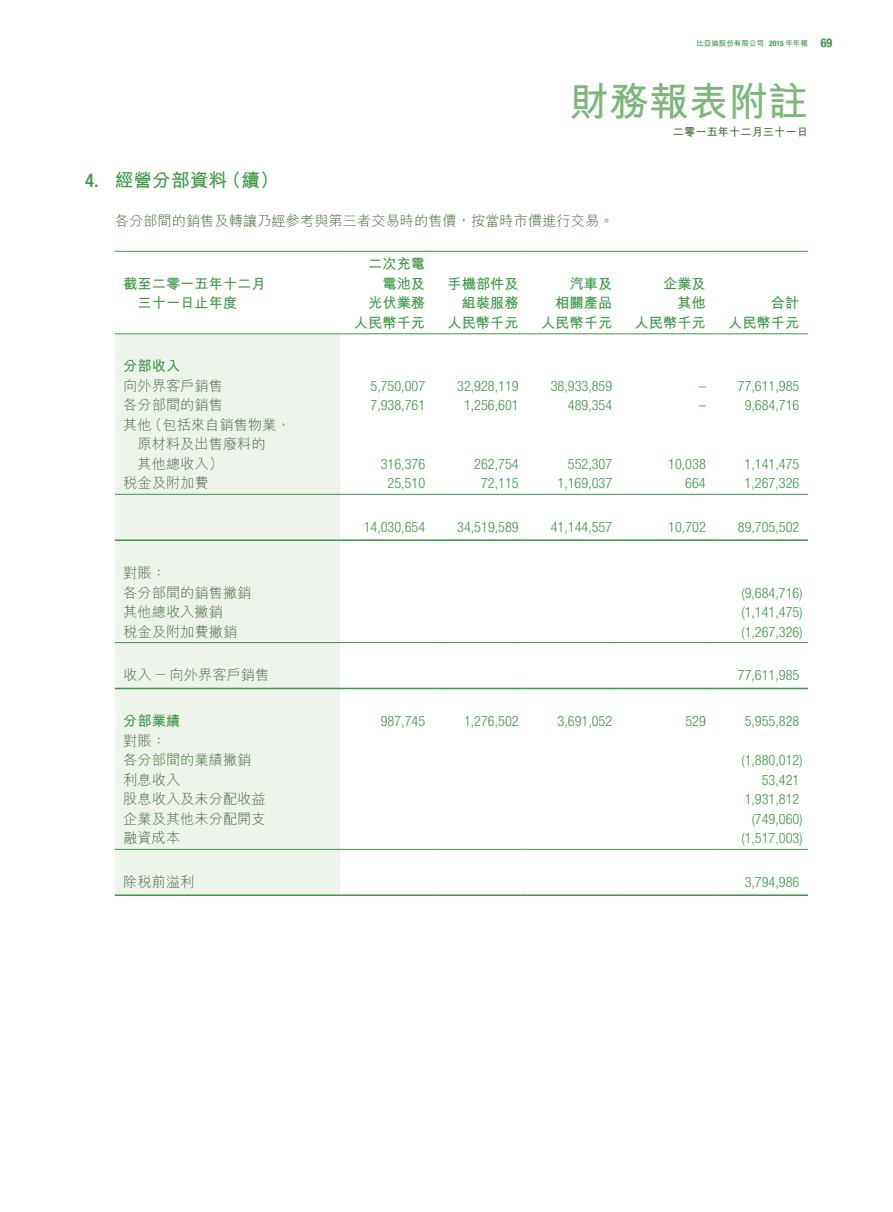
<style>
.page{position:relative;width:893px;height:1212px;background:#fff}
.page>*{position:absolute;margin:0;border:0;box-sizing:border-box;transform-origin:0 0}
.t1{font:700 39.75px "M Hei HK";color:#7cb779}
.t2{font:700 18.75px "M Hei HK";color:#3b9844}
.t3{font:300 condensed 14.25px "Helvetica Neue LT Std";color:#3b9844}
.t4{font:300 14.25px/19.5px "M Hei HK";color:#45683d}
.t5{font:700 14.25px/19.5px "M Hei HK";color:#3b9844;text-align:right}
.t6{font:700 11.25px "M Hei HK";color:#45683d}
.t7{font:700 7.5px "M Hei HK";color:#3b9844}
.s1{font-family:"Helvetica Neue LT Std";font-stretch:condensed}
.s2{font-family:"Helvetica Neue LT Std";font-stretch:condensed;font-size:12px}
.s3{font-family:"Helvetica Neue LT Std";font-weight:500;font-stretch:condensed}
</style>
<div class="page">
<div style="left:115px;top:334px;width:225px;height:560px;background:#eef4ec"></div>
<hr style="left:115px;top:251px;width:225px;height:1px;background:#3b9844">
<hr style="left:340px;top:251px;width:94px;height:1px;background:#3b9844">
<hr style="left:434px;top:251px;width:93px;height:1px;background:#3b9844">
<hr style="left:527px;top:251px;width:94px;height:1px;background:#3b9844">
<hr style="left:621px;top:251px;width:93px;height:1px;background:#3b9844">
<hr style="left:714px;top:251px;width:94px;height:1px;background:#3b9844">
<hr style="left:115px;top:333px;width:225px;height:1px;background:#3b9844">
<hr style="left:340px;top:333px;width:94px;height:1px;background:#3b9844">
<hr style="left:434px;top:333px;width:93px;height:1px;background:#3b9844">
<hr style="left:527px;top:333px;width:94px;height:1px;background:#3b9844">
<hr style="left:621px;top:333px;width:93px;height:1px;background:#3b9844">
<hr style="left:714px;top:333px;width:94px;height:1px;background:#3b9844">
<hr style="left:115px;top:494px;width:225px;height:1px;background:#3b9844">
<hr style="left:340px;top:494px;width:94px;height:1px;background:#3b9844">
<hr style="left:434px;top:494px;width:93px;height:1px;background:#3b9844">
<hr style="left:527px;top:494px;width:94px;height:1px;background:#3b9844">
<hr style="left:621px;top:494px;width:93px;height:1px;background:#3b9844">
<hr style="left:714px;top:494px;width:94px;height:1px;background:#3b9844">
<hr style="left:115px;top:539px;width:225px;height:2px;background:#3b9844">
<hr style="left:340px;top:539px;width:94px;height:2px;background:#3b9844">
<hr style="left:434px;top:539px;width:93px;height:2px;background:#3b9844">
<hr style="left:527px;top:539px;width:94px;height:2px;background:#3b9844">
<hr style="left:621px;top:539px;width:93px;height:2px;background:#3b9844">
<hr style="left:714px;top:539px;width:94px;height:2px;background:#3b9844">
<hr style="left:115px;top:642px;width:225px;height:1px;background:#3b9844">
<hr style="left:340px;top:642px;width:94px;height:1px;background:#3b9844">
<hr style="left:434px;top:642px;width:93px;height:1px;background:#3b9844">
<hr style="left:527px;top:642px;width:94px;height:1px;background:#3b9844">
<hr style="left:621px;top:642px;width:93px;height:1px;background:#3b9844">
<hr style="left:714px;top:642px;width:94px;height:1px;background:#3b9844">
<hr style="left:115px;top:688px;width:225px;height:1px;background:#3b9844">
<hr style="left:340px;top:688px;width:94px;height:1px;background:#3b9844">
<hr style="left:434px;top:688px;width:93px;height:1px;background:#3b9844">
<hr style="left:527px;top:688px;width:94px;height:1px;background:#3b9844">
<hr style="left:621px;top:688px;width:93px;height:1px;background:#3b9844">
<hr style="left:714px;top:688px;width:94px;height:1px;background:#3b9844">
<hr style="left:115px;top:849px;width:225px;height:1px;background:#3b9844">
<hr style="left:340px;top:849px;width:94px;height:1px;background:#3b9844">
<hr style="left:434px;top:849px;width:93px;height:1px;background:#3b9844">
<hr style="left:527px;top:849px;width:94px;height:1px;background:#3b9844">
<hr style="left:621px;top:849px;width:93px;height:1px;background:#3b9844">
<hr style="left:714px;top:849px;width:94px;height:1px;background:#3b9844">
<hr style="left:115px;top:894px;width:225px;height:2px;background:#3b9844">
<hr style="left:340px;top:894px;width:94px;height:2px;background:#3b9844">
<hr style="left:434px;top:894px;width:93px;height:2px;background:#3b9844">
<hr style="left:527px;top:894px;width:94px;height:2px;background:#3b9844">
<hr style="left:621px;top:894px;width:93px;height:2px;background:#3b9844">
<hr style="left:714px;top:894px;width:94px;height:2px;background:#3b9844">
<p class="t7" style="left:696px;top:38px;width:137px">比亞迪股份有限公司 <span class="s1">2015</span> 年年報 <span class="s2">69</span></p>
<h1 class="t1" style="left:569px;top:73px;width:240px">財務報表附註</h1>
<p class="t6" style="left:673px;top:123px;width:136px">二零一五年十二月三十一日</p>
<h2 class="t2" style="left:85px;top:166px;width:195px"><span class="s3">4.</span> 經營分部資料（續）</h2>
<p class="t4" style="left:115px;top:210px;width:500px">各分部間的銷售及轉讓乃經參考與第三者交易時的售價，按當時市價進行交易。</p>
<p class="t5" style="left:138px;top:273px;width:130px;text-align:left;text-indent:-14px">截至二零一五年十二月三十一日止年度</p>
<p class="t5" style="left:368px;top:253px;width:58px">二次充電電池及光伏業務</p>
<p class="t5" style="left:447px;top:273px;width:73px">手機部件及組裝服務</p>
<p class="t5" style="left:555px;top:273px;width:58px">汽車及相關產品</p>
<p class="t5" style="left:663px;top:273px;width:44px">企業及其他</p>
<p class="t5" style="left:771px;top:292px;width:30px">合計</p>
<p class="t5" style="left:354px;top:312px;width:73px">人民幣千元</p>
<p class="t5" style="left:447px;top:312px;width:73px">人民幣千元</p>
<p class="t5" style="left:541px;top:312px;width:73px">人民幣千元</p>
<p class="t5" style="left:635px;top:312px;width:73px">人民幣千元</p>
<p class="t5" style="left:728px;top:312px;width:73px">人民幣千元</p>
<p class="t5" style="left:123px;top:355px;width:58px">分部收入</p>
<p class="t4" style="left:123px;top:375px;width:101px">向外界客戶銷售</p>
<p class="t3" style="left:370px;top:378px;width:56px">5,750,007</p>
<p class="t3" style="left:457px;top:378px;width:63px">32,928,119</p>
<p class="t3" style="left:551px;top:378px;width:63px">38,933,859</p>
<p class="t3" style="left:699px;top:378px;width:102px">– 77,611,985</p>
<p class="t4" style="left:123px;top:395px;width:101px">各分部間的銷售</p>
<p class="t3" style="left:370px;top:397px;width:56px">7,938,761</p>
<p class="t3" style="left:464px;top:397px;width:56px">1,256,601</p>
<p class="t3" style="left:568px;top:397px;width:46px">489,354</p>
<p class="t3" style="left:699px;top:397px;width:9px">–</p>
<p class="t3" style="left:745px;top:397px;width:56px">9,684,716</p>
<p class="t4" style="left:138px;top:414px;width:155px;text-indent:-14px">其他（包括來自銷售物業、原材料及出售廢料的<br>其他總收入）</p>
<p class="t3" style="left:381px;top:456px;width:46px">316,376</p>
<p class="t3" style="left:474px;top:456px;width:46px">262,754</p>
<p class="t3" style="left:568px;top:456px;width:46px">552,307</p>
<p class="t3" style="left:668px;top:456px;width:39px">10,038</p>
<p class="t3" style="left:745px;top:456px;width:56px">1,141,475</p>
<p class="t4" style="left:123px;top:473px;width:87px">稅金及附加費</p>
<p class="t3" style="left:388px;top:475px;width:39px">25,510</p>
<p class="t3" style="left:481px;top:475px;width:39px">72,115</p>
<p class="t3" style="left:557px;top:475px;width:56px">1,169,037</p>
<p class="t3" style="left:685px;top:475px;width:22px">664</p>
<p class="t3" style="left:745px;top:475px;width:56px">1,267,326</p>
<p class="t3" style="left:364px;top:519px;width:63px">14,030,654</p>
<p class="t3" style="left:457px;top:519px;width:63px">34,519,589</p>
<p class="t3" style="left:551px;top:519px;width:63px">41,144,557</p>
<p class="t3" style="left:668px;top:519px;width:39px">10,702</p>
<p class="t3" style="left:738px;top:519px;width:63px">89,705,502</p>
<p class="t4" style="left:123px;top:563px;width:130px">對賬：<br>各分部間的銷售撇銷</p>
<p class="t3" style="left:741px;top:584px;width:63px">(9,684,716)</p>
<p class="t4" style="left:123px;top:602px;width:101px">其他總收入撇銷</p>
<p class="t3" style="left:741px;top:604px;width:63px">(1,141,475)</p>
<p class="t4" style="left:123px;top:621px;width:115px">稅金及附加費撇銷</p>
<p class="t3" style="left:741px;top:623px;width:63px">(1,267,326)</p>
<p class="t4" style="left:123px;top:665px;width:148px">收入－向外界客戶銷售</p>
<p class="t3" style="left:738px;top:667px;width:63px">77,611,985</p>
<p class="t5" style="left:123px;top:710px;width:58px">分部業績</p>
<p class="t3" style="left:381px;top:713px;width:46px">987,745</p>
<p class="t3" style="left:464px;top:713px;width:56px">1,276,502</p>
<p class="t3" style="left:558px;top:713px;width:56px">3,691,052</p>
<p class="t3" style="left:685px;top:713px;width:22px">529</p>
<p class="t3" style="left:745px;top:713px;width:56px">5,955,828</p>
<p class="t4" style="left:123px;top:730px;width:130px">對賬：<br>各分部間的業績撇銷</p>
<p class="t3" style="left:741px;top:752px;width:63px">(1,880,012)</p>
<p class="t4" style="left:123px;top:769px;width:58px">利息收入</p>
<p class="t3" style="left:762px;top:772px;width:39px">53,421</p>
<p class="t4" style="left:123px;top:789px;width:144px">股息收入及未分配收益</p>
<p class="t3" style="left:745px;top:791px;width:56px">1,931,812</p>
<p class="t4" style="left:123px;top:808px;width:144px">企業及其他未分配開支</p>
<p class="t3" style="left:752px;top:811px;width:52px">(749,060)</p>
<p class="t4" style="left:123px;top:828px;width:58px">融資成本</p>
<p class="t3" style="left:741px;top:830px;width:63px">(1,517,003)</p>
<p class="t4" style="left:123px;top:871px;width:73px">除稅前溢利</p>
<p class="t3" style="left:745px;top:874px;width:56px">3,794,986</p>
</div>
